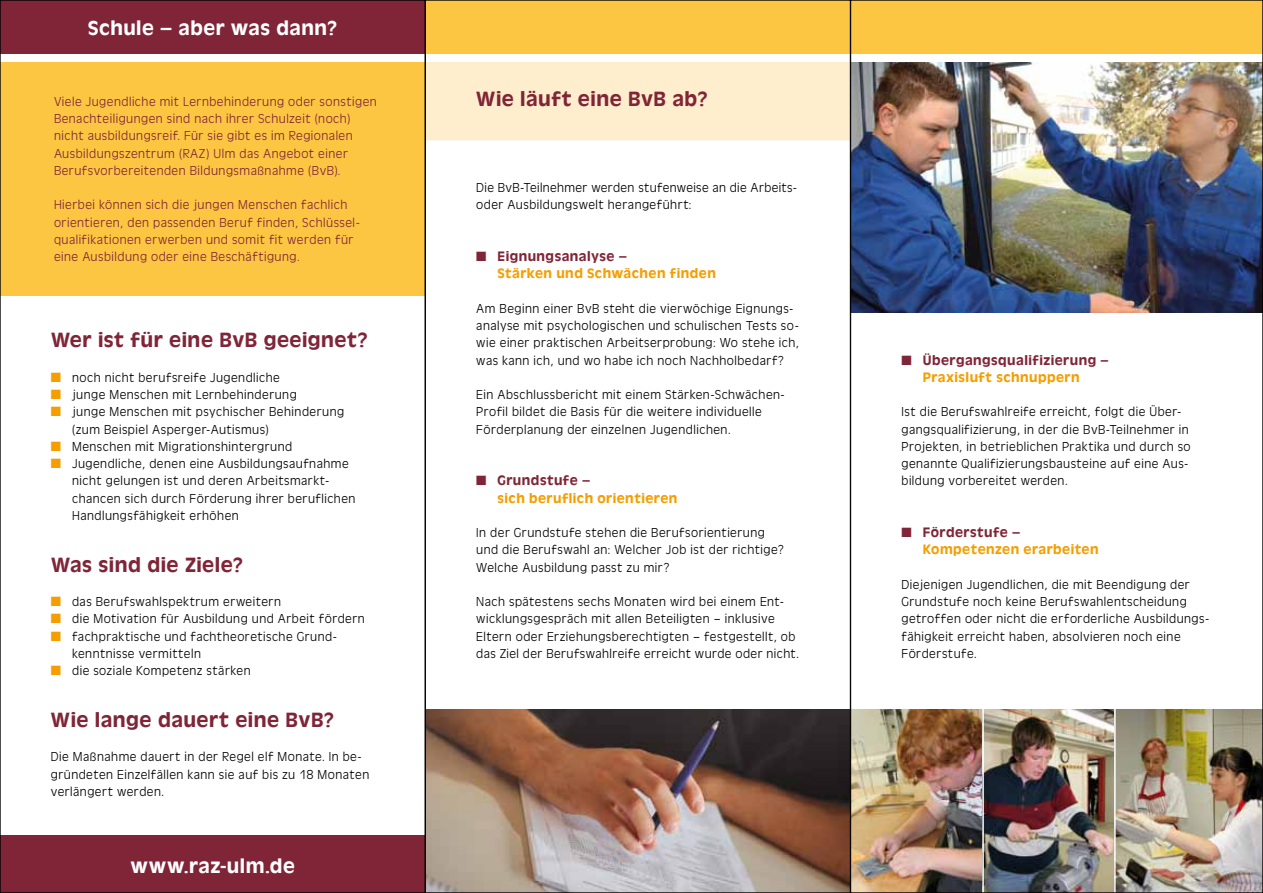
<style>
.page{position:relative;width:1263px;height:893px;background:#fff}
.page>*{position:absolute;margin:0;border:0;box-sizing:border-box;transform-origin:0 0}
.t1{font:500 21.45px "Antique Oli T";letter-spacing:.025em;color:#802537}
.t2{font:500 21px "Antique Oli T";letter-spacing:.025em;color:#fff}
.t3{font:500 14.25px/17.2px "Antique Oli T";letter-spacing:.035em;color:#f49e00}
.t4{font:500 14.25px/17.2px "Antique Oli T";letter-spacing:.035em;color:#802537;text-align:center}
.t5{font:13.5px/17.2px "Antique Oli T Ligh";letter-spacing:.035em;color:#000}
.t6{font:13.5px/17.2px "Antique Oli T Ligh";letter-spacing:.035em;color:#802537}
.s1{color:#f49e00}
.s2{color:#802537}
</style>
<div class="page">
<div style="left:427px;top:62px;width:421px;height:78px;background:#ffeecd"></div>
<div style="left:0;top:836px;width:425px;height:57px;background:#802537"></div>
<div style="left:0;top:0;width:425px;height:296px;background:#fcc643"></div>
<img style="left:427px;top:710px;width:834px;height:181px">
<div style="left:0;top:0;width:425px;height:54px;background:#802537"></div>
<div style="left:425px;top:0;width:838px;height:54px;background:#fcc643"></div>
<img style="left:852px;top:62px;width:409px;height:251px">
<div style="left:0;top:54px;width:1263px;height:8px;background:#fff"></div>
<hr style="left:982px;top:695px;width:2px;height:198px;background:#fff">
<hr style="left:1114px;top:695px;width:2px;height:198px;background:#fff">
<h2 class="t2" style="left:88px;top:16px;width:251px">Schule – aber was dann?</h2>
<p class="t6" style="left:54px;top:92px;width:324px">Viele Jugendliche mit Lernbehinderung oder sonstigen Benachteiligungen sind nach ihrer Schulzeit (noch) nicht ausbildungsreif. Für sie gibt es im Regionalen Ausbildungszentrum (RAZ) Ulm das Angebot einer Berufsvorbereitenden Bildungsmaßnahme (BvB).</p>
<p class="t6" style="left:54px;top:196px;width:307px">Hierbei können sich die jungen Menschen fachlich orientieren, den passenden Beruf finden, Schlüssel&shy;qualifikationen erwerben und somit fit werden für eine Ausbildung oder eine Beschäftigung.</p>
<h1 class="t1" style="left:51px;top:328px;width:318px">Wer ist für eine BvB geeignet?</h1>
<p class="t5" style="left:51px;top:368px;width:231px"><span class="s1">■</span> noch nicht berufsreife Jugendliche</p>
<p class="t5" style="left:51px;top:386px;width:247px"><span class="s1">■</span> junge Menschen mit Lernbehinderung</p>
<p class="t5" style="left:72px;top:403px;width:274px;text-indent:-21px"><span class="s1">■</span> junge Menschen mit psychischer Behinderung (zum Beispiel Asperger-Autismus)</p>
<p class="t5" style="left:51px;top:437px;width:243px"><span class="s1">■</span> Menschen mit Migrationshintergrund</p>
<p class="t5" style="left:72px;top:455px;width:285px;text-indent:-21px"><span class="s1">■</span> Jugendliche, denen eine Ausbildungsaufnahme nicht gelungen ist und deren Arbeitsmarkt&shy;chancen sich durch Förderung ihrer beruflichen Handlungsfähigkeit erhöhen</p>
<h1 class="t1" style="left:51px;top:552px;width:194px">Was sind die Ziele?</h1>
<p class="t5" style="left:51px;top:593px;width:232px"><span class="s1">■</span> das Berufswahlspektrum erweitern</p>
<p class="t5" style="left:51px;top:610px;width:315px"><span class="s1">■</span> die Motivation für Ausbildung und Arbeit fördern</p>
<p class="t5" style="left:72px;top:627px;width:266px;text-indent:-21px"><span class="s1">■</span> fachpraktische und fachtheoretische Grund&shy;kenntnisse vermitteln</p>
<p class="t5" style="left:51px;top:662px;width:201px"><span class="s1">■</span> die soziale Kompetenz stärken</p>
<h1 class="t1" style="left:51px;top:708px;width:285px">Wie lange dauert eine BvB?</h1>
<p class="t5" style="left:51px;top:748px;width:320px">Die Maßnahme dauert in der Regel elf Monate. In be&shy;gründeten Einzelfällen kann sie auf bis zu 18 Monaten verlängert werden.</p>
<h2 class="t2" style="left:130px;top:854px;width:166px">www.raz-ulm.de</h2>
<h1 class="t1" style="left:476px;top:87px;width:233px">Wie läuft eine BvB ab?</h1>
<p class="t5" style="left:476px;top:179px;width:322px">Die BvB-Teilnehmer werden stufenweise an die Arbeits&shy;oder Ausbildungswelt herangeführt:</p>
<p class="t3" style="left:497px;top:247px;width:220px;text-indent:-21px"><span class="s2">■ Eignungsanalyse –<br></span>Stärken und Schwächen finden</p>
<p class="t5" style="left:476px;top:299px;width:324px">Am Beginn einer BvB steht die vierwöchige Eignungs&shy;analyse mit psychologischen und schulischen Tests so&shy;wie einer praktischen Arbeitserprobung: Wo stehe ich, was kann ich, und wo habe ich noch Nachholbedarf?</p>
<p class="t5" style="left:476px;top:386px;width:310px">Ein Abschlussbericht mit einem Stärken-Schwächen-<br>Profil bildet die Basis für die weitere individuelle<br>Förderplanung der einzelnen Jugendlichen.</p>
<p class="t3" style="left:497px;top:471px;width:181px;text-indent:-21px"><span class="s2">■ Grundstufe –<br></span>sich beruflich orientieren</p>
<p class="t5" style="left:476px;top:524px;width:309px">In der Grundstufe stehen die Berufsorientierung und die Berufswahl an: Welcher Job ist der richtige?<br>Welche Ausbildung passt zu mir?</p>
<p class="t5" style="left:476px;top:593px;width:324px">Nach spätestens sechs Monaten wird bei einem Ent&shy;wicklungsgespräch mit allen Beteiligten – inklusive Eltern oder Erziehungsberechtigten – festgestellt, ob das Ziel der Berufswahlreife erreicht wurde oder nicht.</p>
<p class="t4" style="left:901px;top:351px;width:209px">■ Übergangsqualifizierung –<br><span class="s1">Praxisluft schnuppern</span></p>
<p class="t5" style="left:901px;top:403px;width:291px">Ist die Berufswahlreife erreicht, folgt die Über&shy;gangsqualifizierung, in der die BvB-Teilnehmer in Projekten, in betrieblichen Praktika und durch so genannte Qualifizierungsbausteine auf eine Aus&shy;bildung vorbereitet werden.</p>
<p class="t3" style="left:923px;top:523px;width:177px;text-indent:-21px"><span class="s2">■ Förderstufe –<br></span>Kompetenzen erarbeiten</p>
<p class="t5" style="left:901px;top:575px;width:309px">Diejenigen Jugendlichen, die mit Beendigung der Grundstufe noch keine Berufswahlentscheidung getroffen oder nicht die erforderliche Ausbildungs&shy;fähigkeit erreicht haben, absolvieren noch eine Förderstufe.</p>
</div>
